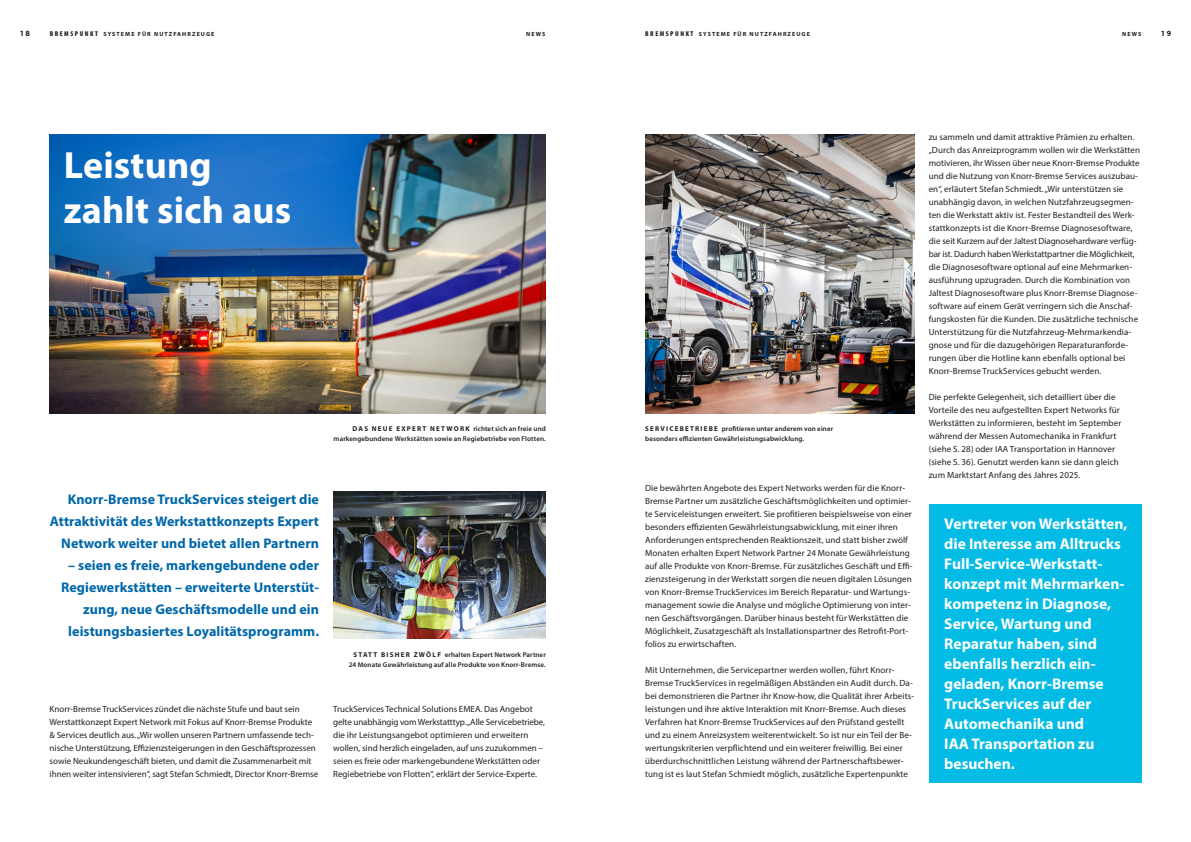
<style>
.page{position:relative;width:1191px;height:842px;background:#fff}
.page>*{position:absolute;margin:0;border:0;box-sizing:border-box;transform-origin:0 0}
.Headline_Groß_Innenseite{font:700 38px/45px "Myriad Pro";letter-spacing:.005em;color:#fff}
.Vorspann_13pt_blau_unterstrichen{font:700 15.5px/20px "Myriad Pro";color:#fff}
.t1{font:700 14px/22px "Myriad Pro";letter-spacing:.005em;color:#0067aa;text-align:right}
.Fließtext{font:9px/13px "Myriad Pro";letter-spacing:.01em;color:#231f20}
.Kolumnentitel_Seitenzahl_LB{font:700 8px "Myriad Pro";color:#231f20}
.Kolumnentitel_Seitenzahl_RB{font:700 8px "Myriad Pro";color:#231f20}
.Zitatgeber_6pt_blau{font:600 7px/9.6px "Myriad Pro";letter-spacing:.015em;color:#231f20;text-align:right}
.Kolumnentitel_Text_LB{font:700 6px "Myriad Pro";letter-spacing:.18em;color:#231f20}
.Kolumnentitel_Text_RB{font:700 6px "Myriad Pro";letter-spacing:.18em;color:#231f20}
.s1{font-weight:900;font-stretch:condensed;font-size:7px}
.s2{font-weight:700}
</style>
<div class="page">
<img style="left:333px;top:492px;width:213px;height:146px">
<img style="left:50px;top:135px;width:496px;height:278px">
<img style="left:645px;top:135px;width:269px;height:278px">
<div style="left:928px;top:504px;width:213px;height:278px;background:#02bce5"></div>
<p class="Kolumnentitel_Seitenzahl_LB" style="left:20px;top:28px;width:12px">18</p>
<p class="Kolumnentitel_Text_LB" style="left:50px;top:30px;width:166px"><span class="s1">BREMSPUNKT</span> SYSTEME FÜR NUTZFAHRZEUGE</p>
<p class="Kolumnentitel_Text_RB" style="left:526px;top:30px;width:21px">NEWS</p>
<p class="Kolumnentitel_Text_LB" style="left:645px;top:30px;width:166px"><span class="s1">BREMSPUNKT</span> SYSTEME FÜR NUTZFAHRZEUGE</p>
<p class="Kolumnentitel_Text_RB" style="left:1122px;top:30px;width:21px">NEWS</p>
<p class="Kolumnentitel_Seitenzahl_RB" style="left:1161px;top:28px;width:12px">19</p>
<p class="Headline_Groß_Innenseite" style="left:64px;top:141px;width:229px">Leistung zahlt sich aus</p>
<p class="Zitatgeber_6pt_blau" style="left:334px;top:424px;width:214px"><span class="s2">DAS NEUE EXPERT NETWORK</span> richtet sich an freie und markengebundene Werkstätten sowie an Regiebetriebe von Flotten.</p>
<p class="t1" style="left:50px;top:488px;width:271px">Knorr-Bremse TruckServices steigert die<br>Attraktivität des Werkstattkonzepts Expert<br>Network weiter und bietet allen Partnern</p>
<p class="t1" style="left:61px;top:554px;width:259px">– seien es freie, markengebundene oder Regiewerkstätten – erweiterte Unterstüt&shy;zung, neue Geschäftsmodelle und ein leistungsbasiertes Loyalitätsprogramm.</p>
<p class="Zitatgeber_6pt_blau" style="left:349px;top:650px;width:199px"><span class="s2">S TAT T B I S H E R Z WÖ L F</span> erhalten Expert Network Partner<br>24 Monate Gewährleistung auf alle Produkte von Knorr-Bremse.</p>
<p class="Fließtext" style="left:50px;top:702px;width:270px">Knorr-Bremse TruckServices zündet die nächste Stufe und baut sein Werstattkonzept Expert Network mit Fokus auf Knorr-Bremse Produkte &amp; Services deutlich aus. „Wir wollen unseren Partnern umfassende tech&shy;nische Unterstützung, Effizienzsteigerungen in den Geschäftsprozessen sowie Neukundengeschäft bieten, und damit die Zusammenarbeit mit ihnen weiter intensivieren“, sagt Stefan Schmiedt, Director Knorr-Bremse</p>
<p class="Fließtext" style="left:333px;top:702px;width:213px">TruckServices Technical Solutions EMEA. Das Angebot gelte unabhängig vom Werkstatttyp. „Alle Servicebetriebe, die ihr Leistungsangebot optimieren und erweitern wollen, sind herzlich eingeladen, auf uns zuzukommen – seien es freie oder markengebundene Werkstätten oder Regiebetriebe von Flotten“, erklärt der Service-Experte.</p>
<p class="Zitatgeber_6pt_blau" style="left:645px;top:424px;width:190px;text-align:left"><span class="s2">S E RV I C E B E T R I E B E</span> profitieren unter anderem von einer besonders effizienten Gewährleistungsabwicklung.</p>
<p class="Fließtext" style="left:645px;top:481px;width:269px">Die bewährten Angebote des Expert Networks werden für die Knorr-Bremse Partner um zusätzliche Geschäftsmöglichkeiten und optimier&shy;te Serviceleistungen erweitert. Sie profitieren beispielsweise von einer besonders effizienten Gewährleistungsabwicklung, mit einer ihren Anforderungen entsprechenden Reaktionszeit, und statt bisher zwölf Monaten erhalten Expert Network Partner 24 Monate Gewährleistung auf alle Produkte von Knorr-Bremse. Für zusätzliches Geschäft und Effi&shy;zienzsteigerung in der Werkstatt sorgen die neuen digitalen Lösungen von Knorr-Bremse TruckServices im Bereich Reparatur- und Wartungs&shy;management sowie die Analyse und mögliche Optimierung von inter&shy;nen Geschäftsvorgängen. Darüber hinaus besteht für Werkstätten die Möglichkeit, Zusatzgeschäft als Installationspartner des Retrofit-Port&shy;folios zu erwirtschaften.</p>
<p class="Fließtext" style="left:645px;top:663px;width:271px">Mit Unternehmen, die Servicepartner werden wollen, führt Knorr-Bremse TruckServices in regelmäßigen Abständen ein Audit durch. Da&shy;bei demonstrieren die Partner ihr Know-how, die Qualität ihrer Arbeits&shy;leistungen und ihre aktive Interaktion mit Knorr-Bremse. Auch dieses Verfahren hat Knorr-Bremse TruckServices auf den Prüfstand gestellt und zu einem Anreizsystem weiterentwickelt. So ist nur ein Teil der Be&shy;wertungskriterien verpflichtend und ein weiterer freiwillig. Bei einer überdurchschnittlichen Leistung während der Partnerschaftsbewer&shy;tung ist es laut Stefan Schmiedt möglich, zusätzliche Expertenpunkte</p>
<p class="Fließtext" style="left:928px;top:130px;width:213px">zu sammeln und damit attraktive Prämien zu erhalten. „Durch das Anreizprogramm wollen wir die Werkstätten motivieren, ihr Wissen über neue Knorr-Bremse Produkte und die Nutzung von Knorr-Bremse Services auszubau&shy;en“, erläutert Stefan Schmiedt. „Wir unterstützen sie unabhängig davon, in welchen Nutzfahrzeugsegmen&shy;ten die Werkstatt aktiv ist. Fester Bestandteil des Werk&shy;stattkonzepts ist die Knorr-Bremse Diagnosesoftware, die seit Kurzem auf der Jaltest Diagnosehardware verfüg&shy;bar ist. Dadurch haben Werkstattpartner die Möglichkeit, die Diagnosesoftware optional auf eine Mehrmarken&shy;ausführung upzugraden. Durch die Kombination von Jaltest Diagnosesoftware plus Knorr-Bremse Diagnose&shy;software auf einem Gerät verringern sich die Anschaf&shy;fungskosten für die Kunden. Die zusätzliche technische Unterstützung für die Nutzfahrzeug-Mehrmarkendia&shy;gnose und für die dazugehörigen Reparaturanforde&shy;rungen über die Hotline kann ebenfalls optional bei Knorr-Bremse TruckServices gebucht werden.</p>
<p class="Fließtext" style="left:928px;top:390px;width:194px">Die perfekte Gelegenheit, sich detailliert über die Vorteile des neu aufgestellten Expert Networks für Werkstätten zu informieren, besteht im September während der Messen Automechanika in Frankfurt (siehe S. 28) oder IAA Transportation in Hannover (siehe S. 36). Genutzt werden kann sie dann gleich zum Marktstart Anfang des Jahres 2025.</p>
<p class="Vorspann_13pt_blau_unterstrichen" style="left:944px;top:513px;width:185px">Vertreter von Werkstätten, die Interesse am Alltrucks<br>Full-Service-Werkstatt&shy;konzept mit Mehrmarken&shy;kompetenz in Diagnose,<br>Service, Wartung und<br>Reparatur haben, sind ebenfalls herzlich ein&shy;geladen, Knorr-Bremse<br>TruckServices auf der<br>Automechanika und<br>IAA Transportation zu besuchen.</p>
</div>
